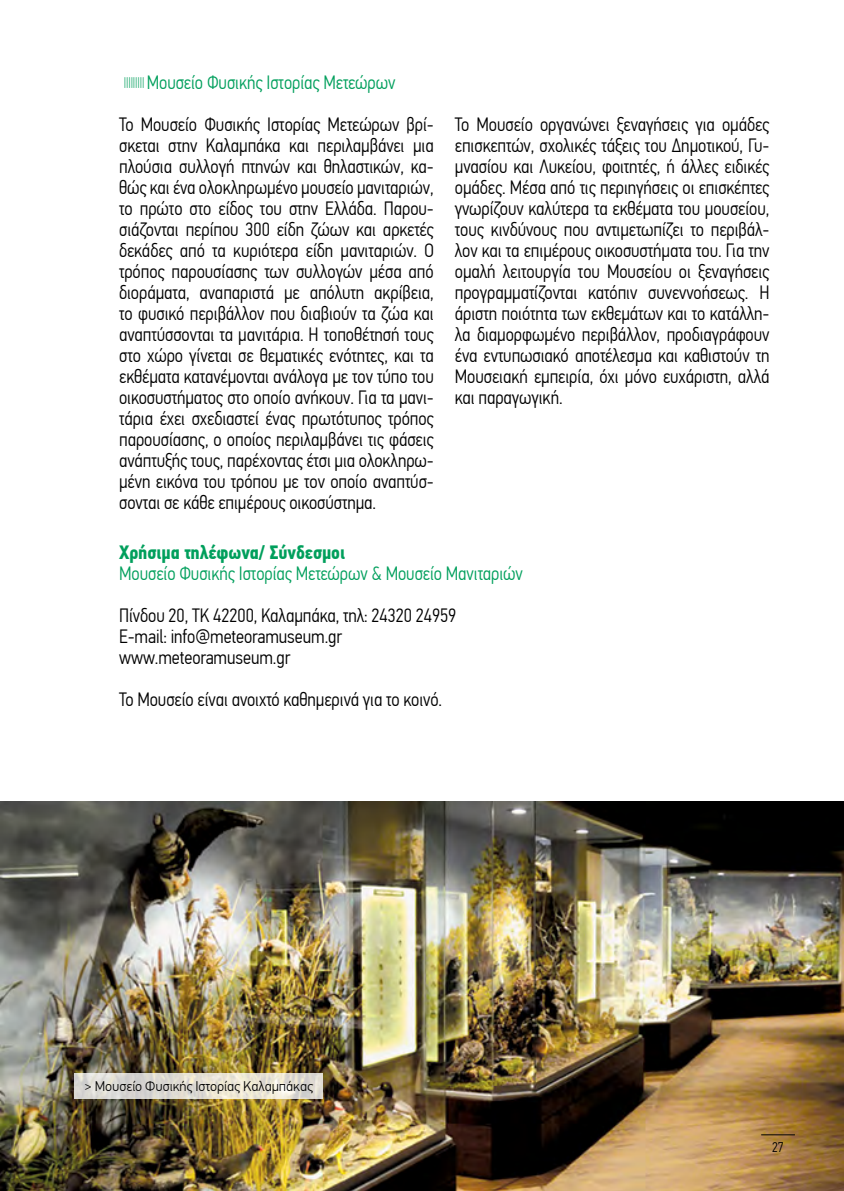
<style>
.page{position:relative;width:844px;height:1191px;background:#fff}
.page>*{position:absolute;margin:0;border:0;box-sizing:border-box;transform-origin:0 0}
.t1{font:300 19.25px/21px "PF Din Text Cond Pro";letter-spacing:-.005em;color:#000}
.t2{font:300 19.25px "PF Din Text Cond Pro";letter-spacing:-.005em;color:#009f5c}
.t3{font:700 19.25px "PF Din Text Cond Pro";letter-spacing:-.005em;color:#009f5c}
.t4{font:300 14px "PF Din Text Pro";letter-spacing:-.005em;color:#000}
.t5{font:300 14px "PF Din Text Cond Pro";color:#000}
.s1{font-size:12.25px;color:#009f5c}
.s2{color:#009f5c}
</style>
<div class="page">
<img style="left:0;top:801px;width:843px;height:390px">
<svg style="left:74px;top:1073px;width:248px;height:26px;background:#e1ddd4"></svg>
<hr style="left:761px;top:1134px;width:33px;height:1px;background:#000">
<p class="t1" style="left:119px;top:61px;width:316px;line-height:42px"><span class="s1">|||||||||</span> <span class="s2">Μουσείο Φυσικής Ιστορίας Μετεώρων<br></span>Το Μουσείο Φυσικής Ιστορίας Μετεώρων βρί-</p>
<p class="t1" style="left:119px;top:135px;width:316px;text-align:justify">σκεται στην Καλαμπάκα και περιλαμβάνει μια πλούσια συλλογή πτηνών και θηλαστικών, κα&shy;θώς και ένα ολοκληρωμένο μουσείο μανιταριών, το πρώτο στο είδος του στην Ελλάδα. Παρου&shy;σιάζονται περίπου 300 είδη ζώων και αρκετές δεκάδες από τα κυριότερα είδη μανιταριών. Ο τρόπος παρουσίασης των συλλογών μέσα από διοράματα, αναπαριστά με απόλυτη ακρίβεια, το φυσικό περιβάλλον που διαβιούν τα ζώα και αναπτύσσονται τα μανιτάρια. Η τοποθέτησή τους στο χώρο γίνεται σε θεματικές ενότητες, και τα εκθέματα κατανέμονται ανάλογα με τον τύπο του οικοσυστήματος στο οποίο ανήκουν. Για τα μανι&shy;τάρια έχει σχεδιαστεί ένας πρωτότυπος τρόπος παρουσίασης, ο οποίος περιλαμβάνει τις φάσεις ανάπτυξής τους, παρέχοντας έτσι μια ολοκληρω&shy;μένη εικόνα του τρόπου με τον οποίο αναπτύσ&shy;σονται σε κάθε επιμέρους οικοσύστημα.</p>
<p class="t1" style="left:454px;top:114px;width:316px;text-align:justify">Το Μουσείο οργανώνει ξεναγήσεις για ομάδες επισκεπτών, σχολικές τάξεις του Δημοτικού, Γυ&shy;μνασίου και Λυκείου, φοιτητές, ή άλλες ειδικές ομάδες. Μέσα από τις περιηγήσεις οι επισκέπτες γνωρίζουν καλύτερα τα εκθέματα του μουσείου, τους κινδύνους που αντιμετωπίζει το περιβάλ&shy;λον και τα επιμέρους οικοσυστήματα του. Για την ομαλή λειτουργία του Μουσείου οι ξεναγήσεις προγραμματίζονται κατόπιν συνεννοήσεως. Η άριστη ποιότητα των εκθεμάτων και το κατάλλη&shy;λα διαμορφωμένο περιβάλλον, προδιαγράφουν ένα εντυπωσιακό αποτέλεσμα και καθιστούν τη Μουσειακή εμπειρία, όχι μόνο ευχάριστη, αλλά και παραγωγική.</p>
<p class="t3" style="left:119px;top:541px;width:227px">Χρήσιμα τηλέφωνα/ Σύνδεσμοι</p>
<p class="t2" style="left:119px;top:562px;width:405px">Μουσείο Φυσικής Ιστορίας Μετεώρων &amp; Μουσείο Μανιταριών</p>
<p class="t1" style="left:119px;top:605px;width:338px">Πίνδου 20, TK 42200, Καλαμπάκα, τηλ: 24320 24959<br>E-mail: info@meteoramuseum.gr www.meteoramuseum.gr</p>
<p class="t1" style="left:119px;top:689px;width:324px">Το Μουσείο είναι ανοιχτό καθημερινά για το κοινό.</p>
<p class="t4" style="left:85px;top:1078px;width:229px">&gt; Μουσείο Φυσικής Ιστορίας Καλαμπάκας</p>
<p class="t5" style="left:771px;top:1139px;width:13px">27</p>
</div>
